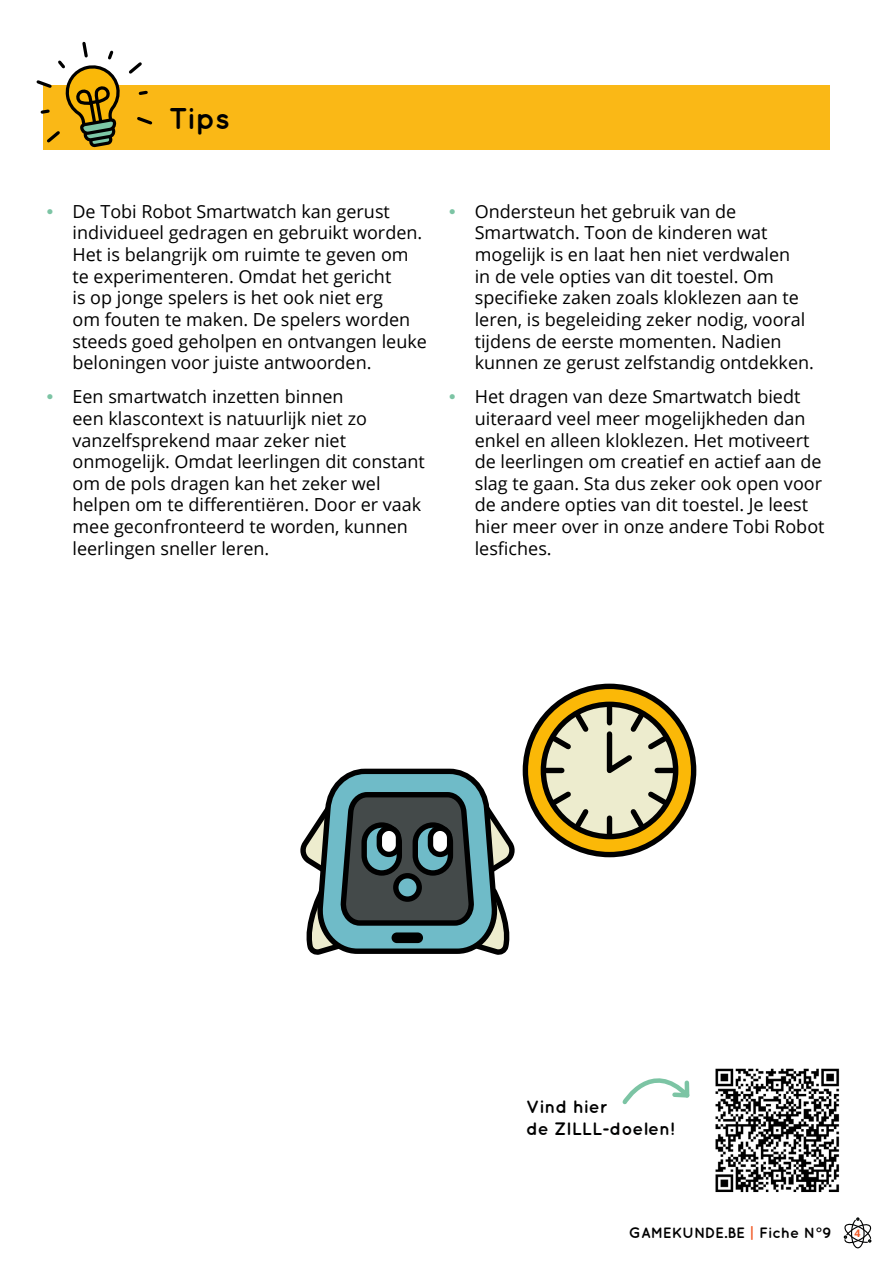
<style>
.page{position:relative;width:893px;height:1263px;background:#fff}
.page>*{position:absolute;margin:0;border:0;box-sizing:border-box;transform-origin:0 0}
.t1{font:700 30px "Quicksand";color:#000}
.t2{font:18px/21.6px "Open Sans";color:#000}
.t3{font:700 18px/21.6px "Quicksand";color:#000101}
.t4{font:700 15px "Quicksand";color:#000}
.t5{font:700 10.5px "Open Sans";color:#f15a26}
.s1{font-family:"Quicksand";font-weight:700;color:#7cc4a4}
.s2{color:#f15a26}
</style>
<div class="page">
<svg style="left:844px;top:1217px;width:28px;height:32px"></svg>
<div style="left:44px;top:85px;width:786px;height:65px;background:#fab816"></div>
<svg style="left:36px;top:41px;width:117px;height:108px"></svg>
<img style="left:715px;top:1068px;width:125px;height:125px">
<svg style="left:622px;top:1078px;width:68px;height:27px"></svg>
<svg style="left:300px;top:768px;width:215px;height:187px"></svg>
<svg style="left:415px;top:825px;width:35px;height:48px"></svg>
<div style="left:413px;top:822px;width:40px;height:54px;border:5px solid #000;border-radius:18px"></div>
<div style="left:430px;top:828px;width:20px;height:26px;background:#fff;border-radius:10px"></div>
<div style="left:428px;top:825px;width:24px;height:32px;border:5px solid #000;border-radius:10px"></div>
<svg style="left:364px;top:825px;width:35px;height:48px"></svg>
<div style="left:361px;top:822px;width:41px;height:54px;border:5px solid #000;border-radius:18px"></div>
<div style="left:379px;top:828px;width:19px;height:26px;background:#fff;border-radius:10px"></div>
<div style="left:377px;top:825px;width:24px;height:32px;border:5px solid #000;border-radius:10px"></div>
<div style="left:392px;top:932px;width:31px;height:11px;border:5px solid #000;border-radius:3px"></div>
<svg style="left:396px;top:876px;width:23px;height:23px"></svg>
<div style="left:393px;top:873px;width:29px;height:29px;border:5px solid #000;border-radius:50%"></div>
<svg style="left:525px;top:686px;width:169px;height:168px;background:#cc9605"></svg>
<div style="left:523px;top:684px;width:173px;height:173px;border:5px solid #000;border-radius:50%"></div>
<div style="left:543px;top:704px;width:133px;height:132px;background:#edecce;border-radius:50%"></div>
<div style="left:541px;top:702px;width:137px;height:137px;border:5px solid #000;border-radius:50%"></div>
<div style="left:607px;top:706px;width:5px;height:17px;background:#000"></div>
<svg style="left:547px;top:708px;width:46px;height:46px"></svg>
<div style="left:546px;top:768px;width:16px;height:5px;background:#000"></div>
<svg style="left:547px;top:787px;width:46px;height:46px"></svg>
<div style="left:607px;top:818px;width:5px;height:16px;background:#000"></div>
<svg style="left:626px;top:787px;width:46px;height:46px"></svg>
<div style="left:657px;top:768px;width:16px;height:5px;background:#000"></div>
<svg style="left:606px;top:708px;width:66px;height:72px"></svg>
<h1 class="t1" style="left:169px;top:100px;width:63px">Tips</h1>
<p class="t2" style="left:72px;top:200px;width:356px;text-indent:-27px"><span class="s1">•</span> De Tobi Robot Smartwatch kan gerust individueel gedragen en gebruikt worden.<br>Het is belangrijk om ruimte te geven om te experimenteren. Omdat het gericht<br>is op jonge spelers is het ook niet erg<br>om fouten te maken. De spelers worden steeds goed geholpen en ontvangen leuke beloningen voor juiste antwoorden.</p>
<p class="t2" style="left:72px;top:386px;width:354px;text-indent:-27px"><span class="s1">•</span> Een smartwatch inzetten binnen<br>een klascontext is natuurlijk niet zo vanzelfsprekend maar zeker niet onmogelijk. Omdat leerlingen dit constant om de pols dragen kan het zeker wel helpen om te differentiëren. Door er vaak mee geconfronteerd te worden, kunnen leerlingen sneller leren.</p>
<p class="t2" style="left:475px;top:200px;width:341px;text-indent:-27px"><span class="s1">•</span> Ondersteun het gebruik van de Smartwatch. Toon de kinderen wat mogelijk is en laat hen niet verdwalen<br>in de vele opties van dit toestel. Om specifieke zaken zoals kloklezen aan te leren, is begeleiding zeker nodig, vooral tijdens de eerste momenten. Nadien kunnen ze gerust zelfstandig ontdekken.</p>
<p class="t2" style="left:475px;top:386px;width:351px;text-indent:-27px"><span class="s1">•</span> Het dragen van deze Smartwatch biedt uiteraard veel meer mogelijkheden dan enkel en alleen kloklezen. Het motiveert de leerlingen om creatief en actief aan de slag te gaan. Sta dus zeker ook open voor de andere opties van dit toestel. Je leest hier meer over in onze andere Tobi Robot lesfiches.</p>
<p class="t3" style="left:526px;top:1095px;width:150px">Vind hier<br>de ZILLL-doelen!</p>
<p class="t4" style="left:629px;top:1224px;width:204px">GAMEKUNDE.BE <span class="s2">|</span> Fiche N°9</p>
<p class="t5" style="left:855px;top:1226px;width:7px">4</p>
</div>
